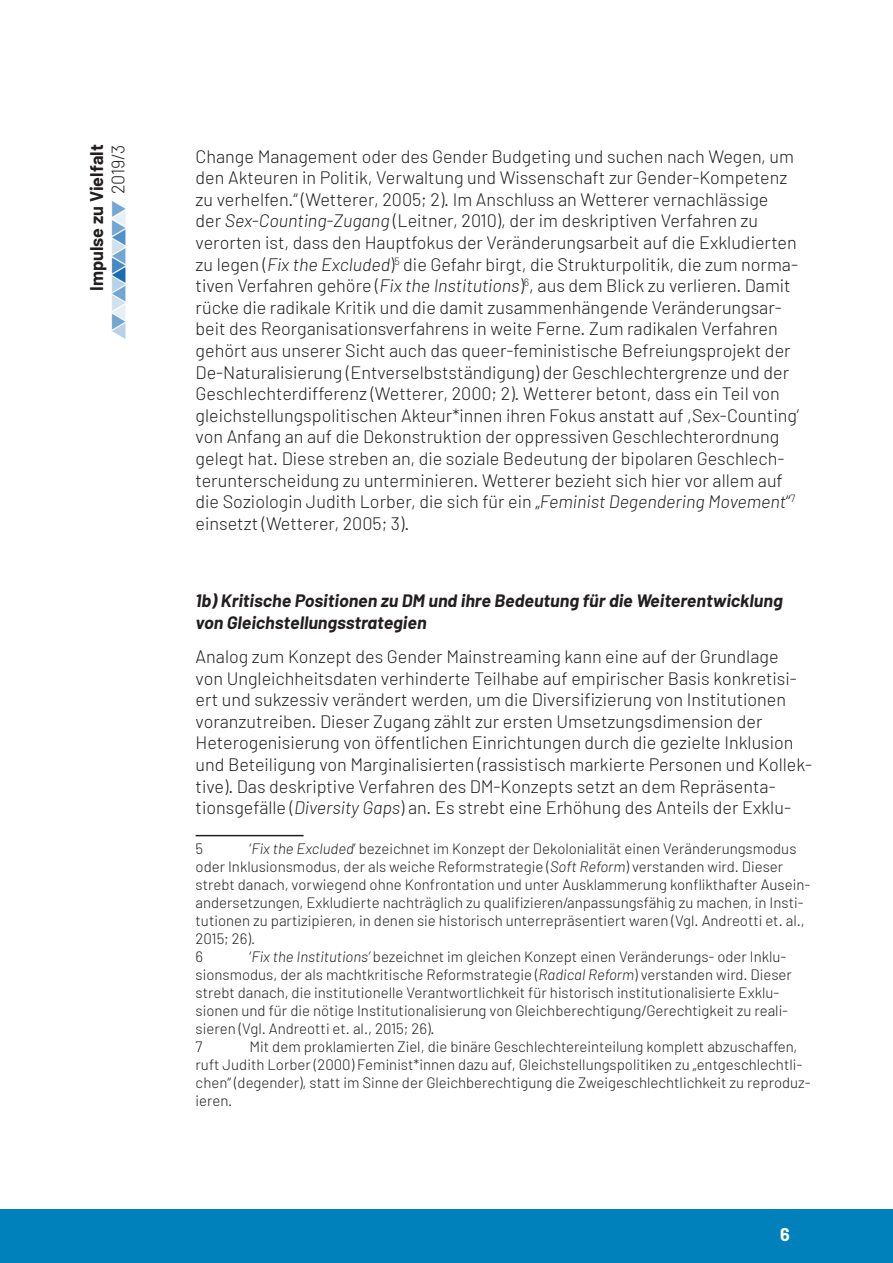
<style>
.page{position:relative;width:893px;height:1263px;background:#fff}
.page>*{position:absolute;margin:0;border:0;box-sizing:border-box;transform-origin:0 0}
.t1{font:300 18px/21.6px "Barlow";color:#231f20}
.Headlines{font:italic 700 18px/21.6px "Barlow";color:#231f20}
.t2{font:700 18px "Barlow";color:#231f20}
.t3{font:700 18px "Barlow";color:#fff}
.footnote_new{font:300 15px/18px "Barlow";color:#231f20}
.s1{font-style:italic}
</style>
<div class="page">
<hr style="left:196px;top:835px;width:108px;height:1px;background:#231f20">
<div style="left:0;top:1210px;width:893px;height:53px;background:#0081bc"></div>
<img style="left:111px;top:201px;width:15px;height:138px">
<p class="t2" style="left:85px;top:291px;width:148px;rotate:-90deg">Impulse zu Vielfalt</p>
<p class="t1" style="left:107px;top:194px;width:51px;rotate:-90deg">2019/3</p>
<p class="t1" style="left:196px;top:145px;width:605px">Change Management oder des Gender Budgeting und suchen nach Wegen, um den Akteuren in Politik, Verwaltung und Wissenschaft zur Gender-Kompetenz zu verhelfen.“ (Wetterer, 2005; 2). Im Anschluss an Wetterer vernachlässige<br>der <span class="s1">Sex-Counting-Zugang</span> (Leitner, 2010), der im deskriptiven Verfahren zu verorten ist, dass den Hauptfokus der Veränderungsarbeit auf die Exkludierten zu legen (<span class="s1">Fix the Excluded</span>)<sup>5</sup> die Gefahr birgt, die Strukturpolitik, die zum norma&shy;tiven Verfahren gehöre (<span class="s1">Fix the Institutions</span>)<sup>6</sup>, aus dem Blick zu verlieren. Damit rücke die radikale Kritik und die damit zusammenhängende Veränderungsar&shy;beit des Reorganisationsverfahrens in weite Ferne. Zum radikalen Verfahren gehört aus unserer Sicht auch das queer-feministische Befreiungsprojekt der De-Naturalisierung (Entverselbstständigung) der Geschlechtergrenze und der Geschlechterdifferenz (Wetterer, 2000; 2). Wetterer betont, dass ein Teil von gleichstellungspolitischen Akteur*innen ihren Fokus anstatt auf ,Sex-Counting’ von Anfang an auf die Dekonstruktion der oppressiven Geschlechterordnung gelegt hat. Diese streben an, die soziale Bedeutung der bipolaren Geschlech&shy;terunterscheidung zu unterminieren. Wetterer bezieht sich hier vor allem auf die Soziologin Judith Lorber, die sich für ein „<span class="s1">Feminist Degendering Movement</span>“<sup>7 </sup>einsetzt (Wetterer, 2005; 3).</p>
<p class="Headlines" style="left:196px;top:590px;width:589px">1b) Kritische Positionen zu DM und ihre Bedeutung für die Weiterentwicklung von Gleichstellungsstrategien</p>
<p class="t1" style="left:196px;top:645px;width:618px">Analog zum Konzept des Gender Mainstreaming kann eine auf der Grundlage<br>von Ungleichheitsdaten verhinderte Teilhabe auf empirischer Basis konkretisi&shy;ert und sukzessiv verändert werden, um die Diversifizierung von Institutionen voranzutreiben. Dieser Zugang zählt zur ersten Umsetzungsdimension der Heterogenisierung von öffentlichen Einrichtungen durch die gezielte Inklusion und Beteiligung von Marginalisierten (rassistisch markierte Personen und Kollek-</p>
<p class="t1" style="left:196px;top:775px;width:597px">tive). Das deskriptive Verfahren des DM-Konzepts setzt an dem Repräsenta&shy;tionsgefälle (<span class="s1">Diversity Gaps</span>) an. Es strebt eine Erhöhung des Anteils der Exklu-</p>
<p class="footnote_new" style="left:196px;top:839px;width:9px">5</p>
<p class="footnote_new" style="left:196px;top:839px;width:616px;text-indent:54px">‘<span class="s1">Fix the Excluded</span>’ bezeichnet im Konzept der Dekolonialität einen Veränderungsmodus oder Inklusionsmodus, der als weiche Reformstrategie (<span class="s1">Soft Reform</span>) verstanden wird. Dieser strebt danach, vorwiegend ohne Konfrontation und unter Ausklammerung konflikthafter Ausein&shy;andersetzungen, Exkludierte nachträglich zu qualifizieren/anpassungsfähig zu machen, in Insti&shy;tutionen zu partizipieren, in denen sie historisch unterrepräsentiert waren (Vgl. Andreotti et. al., 2015; 26).</p>
<p class="footnote_new" style="left:196px;top:947px;width:9px">6</p>
<p class="footnote_new" style="left:196px;top:947px;width:598px;text-indent:54px">‘<span class="s1">Fix the Institutions’</span> bezeichnet im gleichen Konzept einen Veränderungs- oder Inklu&shy;sionsmodus, der als machtkritische Reformstrategie (<span class="s1">Radical Reform</span>) verstanden wird. Dieser strebt danach, die institutionelle Verantwortlichkeit für historisch institutionalisierte Exklu&shy;sionen und für die nötige Institutionalisierung von Gleichberechtigung/Gerechtigkeit zu reali&shy;sieren (Vgl. Andreotti et. al., 2015; 26).</p>
<p class="footnote_new" style="left:196px;top:1037px;width:9px">7</p>
<p class="footnote_new" style="left:196px;top:1037px;width:617px;text-indent:54px">Mit dem proklamierten Ziel, die binäre Geschlechtereinteilung komplett abzuschaffen, ruft Judith Lorber (2000) Feminist*innen dazu auf, Gleichstellungspolitiken zu „entgeschlechtli&shy;chen“ (degender), statt im Sinne der Gleichberechtigung die Zweigeschlechtlichkeit zu reproduz&shy;ieren.</p>
<p class="t3" style="left:780px;top:1223px;width:11px">6</p>
</div>
